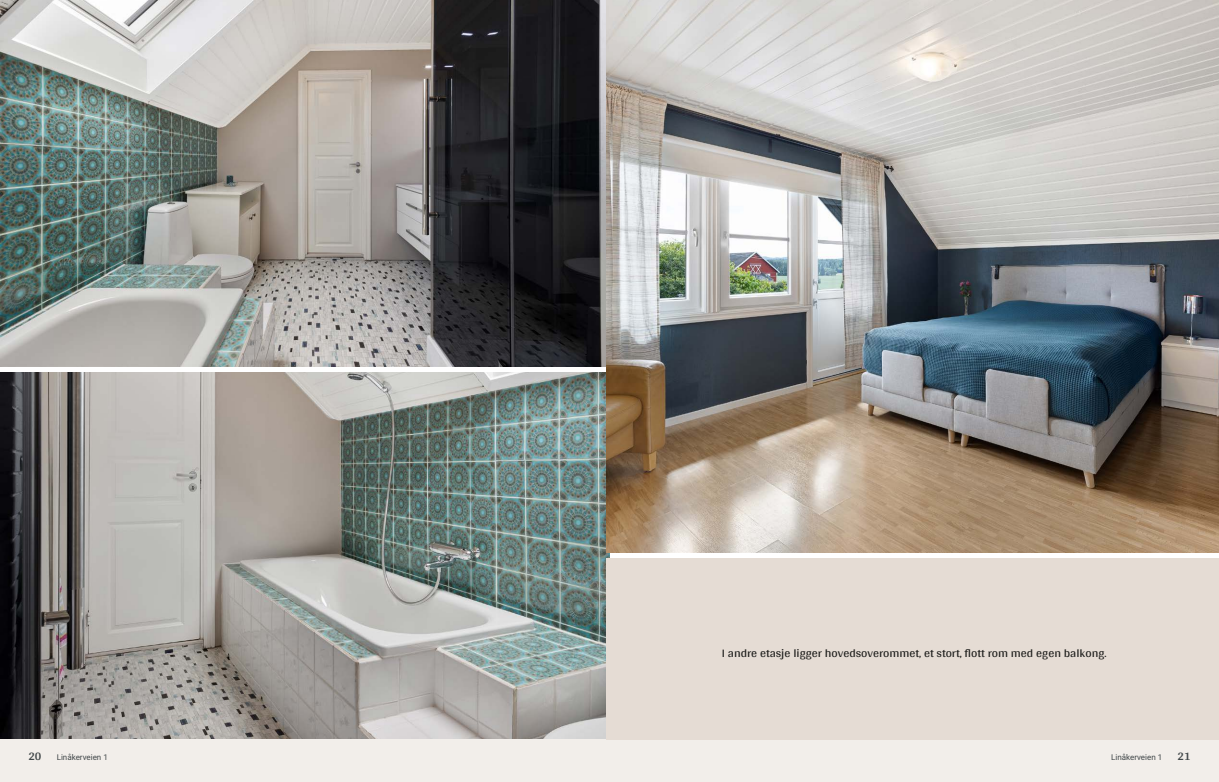
<style>
.page{position:relative;width:1219px;height:782px;background:#fff}
.page>*{position:absolute;margin:0;border:0;box-sizing:border-box;transform-origin:0 0}
.t1{font:12px "Arya";color:#1d1d1b}
.t2{font:700 12px "Arya";color:#414749}
.t3{font:8px "Roboto";color:#414749}
</style>
<div class="page">
<img style="left:0;top:0;width:607px;height:367px">
<img style="left:0;top:372px;width:609px;height:367px">
<div style="left:0;top:739px;width:612px;height:42px;background:#f2eeea"></div>
<img style="left:607px;top:0;width:612px;height:552px">
<div style="left:607px;top:739px;width:612px;height:42px;background:#f2eeea"></div>
<div style="left:607px;top:558px;width:612px;height:181px;background:#e5dcd4"></div>
<p class="t1" style="left:722px;top:645px;width:386px">I andre etasje ligger hovedsoverommet, et stort, flott rom med egen balkong.</p>
<p class="t2" style="left:28px;top:749px;width:15px">20</p>
<p class="t3" style="left:57px;top:751px;width:53px">Linåkerveien 1</p>
<p class="t3" style="left:1111px;top:751px;width:53px">Linåkerveien 1</p>
<p class="t2" style="left:1177px;top:749px;width:15px">21</p>
</div>
